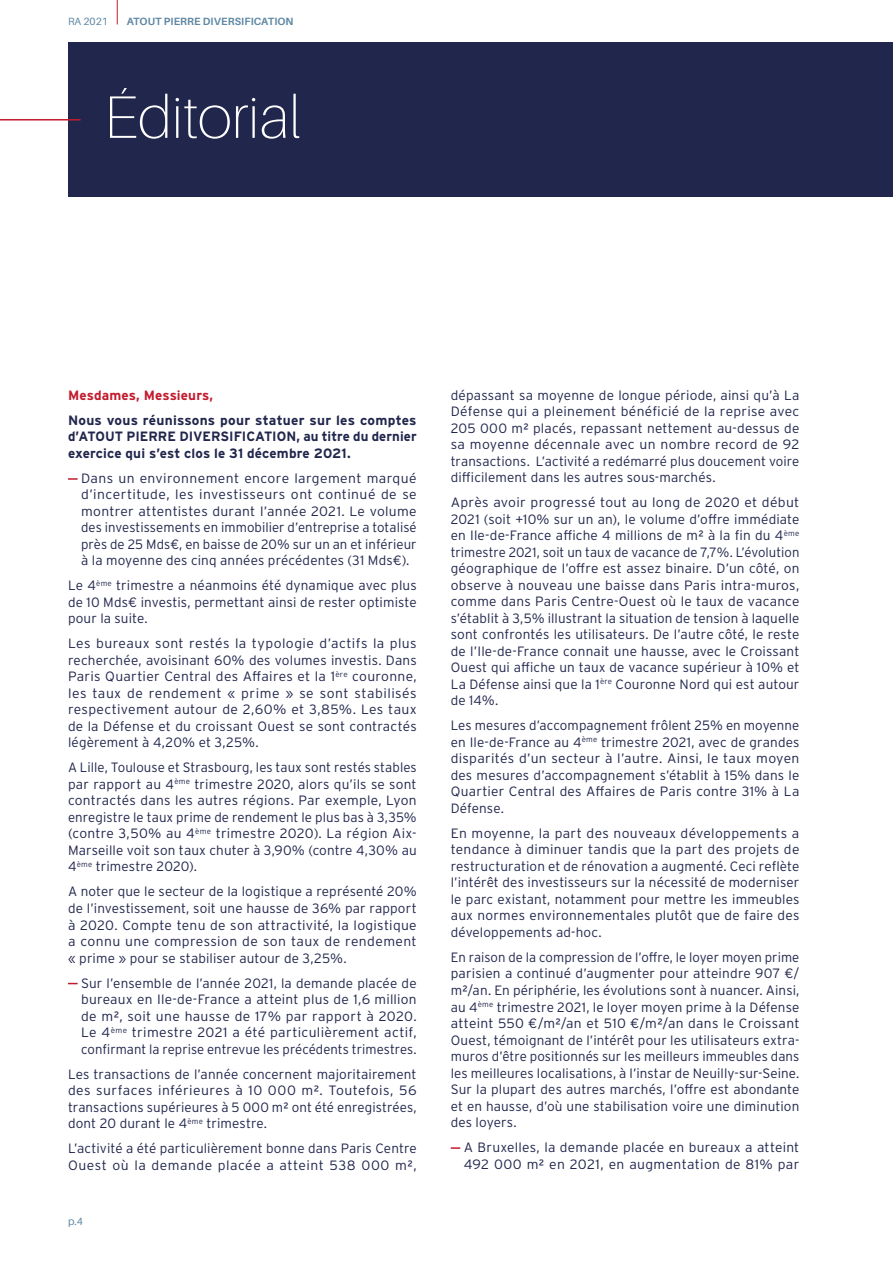
<style>
.page{position:relative;width:893px;height:1263px;background:#fff}
.page>*{position:absolute;margin:0;border:0;box-sizing:border-box;transform-origin:0 0}
.t1{font:100 60px "Aileron";color:#fff}
.t2{font:300 13.5px/16.5px "Interstate";letter-spacing:.01em;color:#21264c;text-align:justify}
.t3{font:700 13.5px/16.5px "Interstate";letter-spacing:.005em;color:#21264c;text-align:justify}
.t4{font:700 13.5px "Interstate";letter-spacing:.005em;color:#c21b2d}
.t5{font:700 10.5px "Aileron";letter-spacing:.01em;color:#5f88a4}
.t6{font:10.5px "Aileron";color:#5f88a4}
</style>
<div class="page">
<svg style="left:117px;top:0;width:1px;height:24px"></svg>
<div style="left:68px;top:43px;width:825px;height:154px;background:#21264c"></div>
<hr style="left:0;top:119px;width:81px;height:2px;background:#c21b2d">
<svg style="left:68px;top:478px;width:10px;height:2px"></svg>
<svg style="left:451px;top:1147px;width:9px;height:2px"></svg>
<p class="t6" style="left:68px;top:16px;width:41px">RA 2021</p>
<p class="t5" style="left:127px;top:16px;width:168px">ATOUT PIERRE DIVERSIFICATION</p>
<h1 class="t1" style="left:104px;top:84px;width:198px">Éditorial</h1>
<p class="t4" style="left:68px;top:385px;width:147px">Mesdames, Messieurs,</p>
<p class="t3" style="left:68px;top:411px;width:350px">Nous vous réunissons pour statuer sur les comptes d’ATOUT PIERRE DIVERSIFICATION, au titre du dernier exercice qui s’est clos le 31 décembre 2021.</p>
<p class="t2" style="left:81px;top:469px;width:337px">Dans un environnement encore largement marqué d’incertitude, les investisseurs ont continué de se montrer attentistes durant l’année 2021. Le volume des investissements en immobilier d’entreprise a totalisé près de 25 Mds€, en baisse de 20% sur un an et inférieur à la moyenne des cinq années précédentes (31 Mds€).</p>
<p class="t2" style="left:68px;top:577px;width:350px">Le 4<sup>ème</sup> trimestre a néanmoins été dynamique avec plus de 10 Mds€ investis, permettant ainsi de rester optimiste pour la suite.</p>
<p class="t2" style="left:68px;top:635px;width:350px">Les bureaux sont restés la typologie d’actifs la plus recherchée, avoisinant 60% des volumes investis. Dans Paris Quartier Central des Affaires et la 1<sup>ère</sup> couronne, les taux de rendement « prime » se sont stabilisés respectivement autour de 2,60% et 3,85%. Les taux de la Défense et du croissant Ouest se sont contractés légèrement à 4,20% et 3,25%.</p>
<p class="t2" style="left:68px;top:759px;width:350px">A Lille, Toulouse et Strasbourg, les taux sont restés stables par rapport au 4<sup>ème</sup> trimestre 2020, alors qu’ils se sont contractés dans les autres régions. Par exemple, Lyon enregistre le taux prime de rendement le plus bas à 3,35% (contre 3,50% au 4<sup>ème</sup> trimestre 2020). La région Aix-Marseille voit son taux chuter à 3,90% (contre 4,30% au 4<sup>ème</sup> trimestre 2020).</p>
<p class="t2" style="left:68px;top:883px;width:350px">A noter que le secteur de la logistique a représenté 20% de l’investissement, soit une hausse de 36% par rapport à 2020. Compte tenu de son attractivité, la logistique a connu une compression de son taux de rendement « prime » pour se stabiliser autour de 3,25%.</p>
<p class="t2" style="left:81px;top:974px;width:337px">Sur l’ensemble de l’année 2021, la demande placée de bureaux en Ile-de-France a atteint plus de 1,6 million de m², soit une hausse de 17% par rapport à 2020.<br>Le 4<sup>ème</sup> trimestre 2021 a été particulièrement actif, confirmant la reprise entrevue les précédents trimestres.</p>
<p class="t2" style="left:68px;top:1065px;width:350px">Les transactions de l’année concernent majoritairement des surfaces inférieures à 10 000 m². Toutefois, 56 transactions supérieures à 5 000 m² ont été enregistrées, dont 20 durant le 4<sup>ème</sup> trimestre.</p>
<p class="t2" style="left:68px;top:1139px;width:350px">L’activité a été particulièrement bonne dans Paris Centre<br>Ouest où la demande placée a atteint 538 000 m²,</p>
<p class="t6" style="left:68px;top:1215px;width:16px">p.4</p>
<p class="t2" style="left:451px;top:386px;width:350px">dépassant sa moyenne de longue période, ainsi qu’à La Défense qui a pleinement bénéficié de la reprise avec 205 000 m² placés, repassant nettement au-dessus de sa moyenne décennale avec un nombre record de 92 transactions. L’activité a redémarré plus doucement voire difficilement dans les autres sous-marchés.</p>
<p class="t2" style="left:451px;top:494px;width:350px">Après avoir progressé tout au long de 2020 et début 2021 (soit +10% sur un an), le volume d’offre immédiate en Ile-de-France affiche 4 millions de m² à la fin du 4<sup>ème </sup>trimestre 2021, soit un taux de vacance de 7,7%. L’évolution géographique de l’offre est assez binaire. D’un côté, on observe à nouveau une baisse dans Paris intra-muros, comme dans Paris Centre-Ouest où le taux de vacance s’établit à 3,5% illustrant la situation de tension à laquelle sont confrontés les utilisateurs. De l’autre côté, le reste de l’Ile-de-France connait une hausse, avec le Croissant Ouest qui affiche un taux de vacance supérieur à 10% et La Défense ainsi que la 1<sup>ère</sup> Couronne Nord qui est autour de 14%.</p>
<p class="t2" style="left:451px;top:717px;width:350px">Les mesures d’accompagnement frôlent 25% en moyenne en Ile-de-France au 4<sup>ème</sup> trimestre 2021, avec de grandes disparités d’un secteur à l’autre. Ainsi, le taux moyen des mesures d’accompagnement s’établit à 15% dans le Quartier Central des Affaires de Paris contre 31% à La Défense.</p>
<p class="t2" style="left:451px;top:824px;width:350px">En moyenne, la part des nouveaux développements a tendance à diminuer tandis que la part des projets de restructuration et de rénovation a augmenté. Ceci reflète l’intérêt des investisseurs sur la nécessité de moderniser le parc existant, notamment pour mettre les immeubles aux normes environnementales plutôt que de faire des développements ad-hoc.</p>
<p class="t2" style="left:451px;top:948px;width:350px">En raison de la compression de l’offre, le loyer moyen prime parisien a continué d’augmenter pour atteindre 907 €/ m²/an. En périphérie, les évolutions sont à nuancer. Ainsi, au 4<sup>ème</sup> trimestre 2021, le loyer moyen prime à la Défense atteint 550 €/m²/an et 510 €/m²/an dans le Croissant Ouest, témoignant de l’intérêt pour les utilisateurs extra&shy;muros d’être positionnés sur les meilleurs immeubles dans les meilleures localisations, à l’instar de Neuilly-sur-Seine.<br>Sur la plupart des autres marchés, l’offre est abondante et en hausse, d’où une stabilisation voire une diminution des loyers.</p>
<p class="t2" style="left:464px;top:1138px;width:337px">A Bruxelles, la demande placée en bureaux a atteint<br>492 000 m² en 2021, en augmentation de 81% par</p>
</div>
